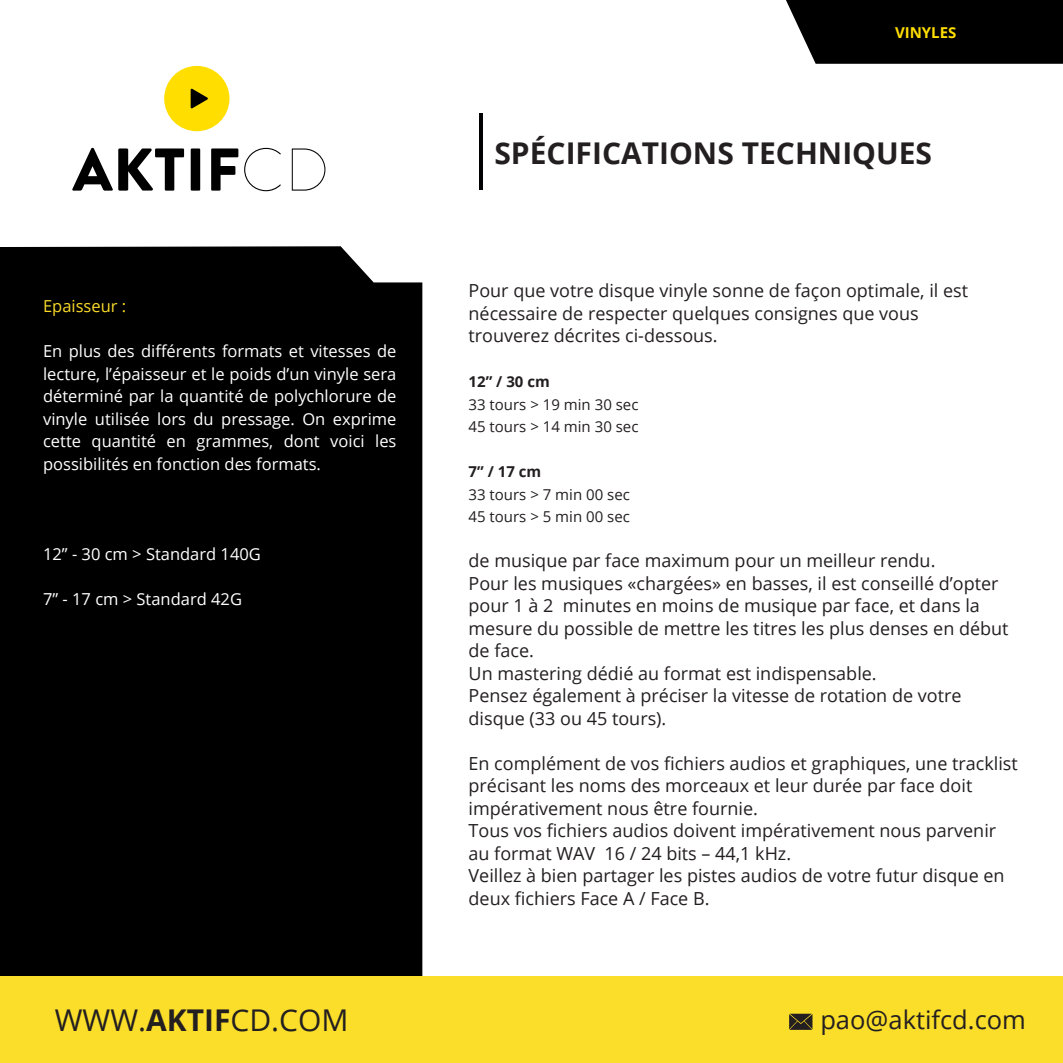
<style>
.page{position:relative;width:1063px;height:1063px;background:#fff}
.page>*{position:absolute;margin:0;border:0;box-sizing:border-box;transform-origin:0 0}
.t1{font:700 30px "Open Sans";color:#231f20}
.t2{font:30px "Open Sans";color:#231f20}
.t3{font:25.5px "Open Sans";color:#231f20}
.t4{font:18px/22.5px "Open Sans";color:#231f20}
.t5{font:16.5px/22.5px "Open Sans";color:#fff;text-align:justify}
.t6{font:16.5px "Open Sans";color:#fadb29}
.t7{font:15px "Open Sans";color:#231f20}
.t8{font:700 15px "Open Sans";color:#231f20}
.t9{font:700 15px "Open Sans";color:#ffde00}
.s1{font-weight:700}
</style>
<div class="page">
<hr style="left:480px;top:113px;width:3px;height:77px;background:#000002">
<svg style="left:72px;top:148px;width:112px;height:43px"></svg>
<div style="left:191px;top:148px;width:9px;height:43px;background:#000"></div>
<svg style="left:211px;top:148px;width:27px;height:43px"></svg>
<svg style="left:244px;top:148px;width:37px;height:43px"></svg>
<svg style="left:292px;top:148px;width:33px;height:43px"></svg>
<div style="left:164px;top:66px;width:65px;height:65px;background:#ffde00;border-radius:50%"></div>
<svg style="left:191px;top:88px;width:17px;height:21px"></svg>
<div style="left:0;top:246px;width:422px;height:731px;background:#000"></div>
<div style="left:0;top:977px;width:1063px;height:86px;background:#fade29"></div>
<svg style="left:789px;top:1014px;width:23px;height:16px"></svg>
<div style="left:786px;top:0;width:277px;height:64px;background:#000"></div>
<p class="t9" style="left:895px;top:22px;width:63px">VINYLES</p>
<p class="t6" style="left:43px;top:295px;width:85px">Epaisseur :</p>
<p class="t5" style="left:43px;top:340px;width:355px">En plus des différents formats et vitesses de lecture, l’épaisseur et le poids d’un vinyle sera déterminé par la quantité de polychlorure de vinyle utilisée lors du pressage. On exprime cette quantité en grammes, dont voici les possibilités en fonction des formats.</p>
<p class="t5" style="left:43px;top:542px;width:219px">12” - 30 cm &gt; Standard 140G</p>
<p class="t5" style="left:43px;top:587px;width:200px">7” - 17 cm &gt; Standard 42G</p>
<p class="t1" style="left:494px;top:131px;width:439px">SPÉCIFICATIONS TECHNIQUES</p>
<p class="t4" style="left:469px;top:279px;width:501px">Pour que votre disque vinyle sonne de façon optimale, il est nécessaire de respecter quelques consignes que vous</p>
<p class="t4" style="left:469px;top:324px;width:251px">trouverez décrites ci-dessous.</p>
<p class="t8" style="left:469px;top:371px;width:83px">12” / 30 cm</p>
<p class="t7" style="left:469px;top:394px;width:171px">33 tours &gt; 19 min 30 sec</p>
<p class="t7" style="left:469px;top:417px;width:171px">45 tours &gt; 14 min 30 sec</p>
<p class="t8" style="left:469px;top:461px;width:74px">7” / 17 cm</p>
<p class="t7" style="left:469px;top:484px;width:163px">33 tours &gt; 7 min 00 sec</p>
<p class="t7" style="left:469px;top:507px;width:163px">45 tours &gt; 5 min 00 sec</p>
<p class="t4" style="left:469px;top:549px;width:542px">de musique par face maximum pour un meilleur rendu.<br>Pour les musiques «chargées» en basses, il est conseillé d’opter pour 1 à 2 minutes en moins de musique par face, et dans la mesure du possible de mettre les titres les plus denses en début de face.</p>
<p class="t4" style="left:469px;top:661px;width:410px">Un mastering dédié au format est indispensable.</p>
<p class="t4" style="left:469px;top:684px;width:494px">Pensez également à préciser la vitesse de rotation de votre disque (33 ou 45 tours).</p>
<p class="t4" style="left:469px;top:751px;width:551px">En complément de vos fichiers audios et graphiques, une tracklist précisant les noms des morceaux et leur durée par face doit impérativement nous être fournie.</p>
<p class="t4" style="left:469px;top:819px;width:529px">Tous vos fichiers audios doivent impérativement nous parvenir au format WAV 16 / 24 bits – 44,1 kHz.</p>
<p class="t4" style="left:469px;top:864px;width:538px">Veillez à bien partager les pistes audios de votre futur disque en deux fichiers Face A / Face B.</p>
<p class="t2" style="left:55px;top:1000px;width:295px">WWW.<span class="s1">AKTIF</span>CD.COM</p>
<p class="t3" style="left:820px;top:1003px;width:207px">pao@aktifcd.com</p>
</div>
